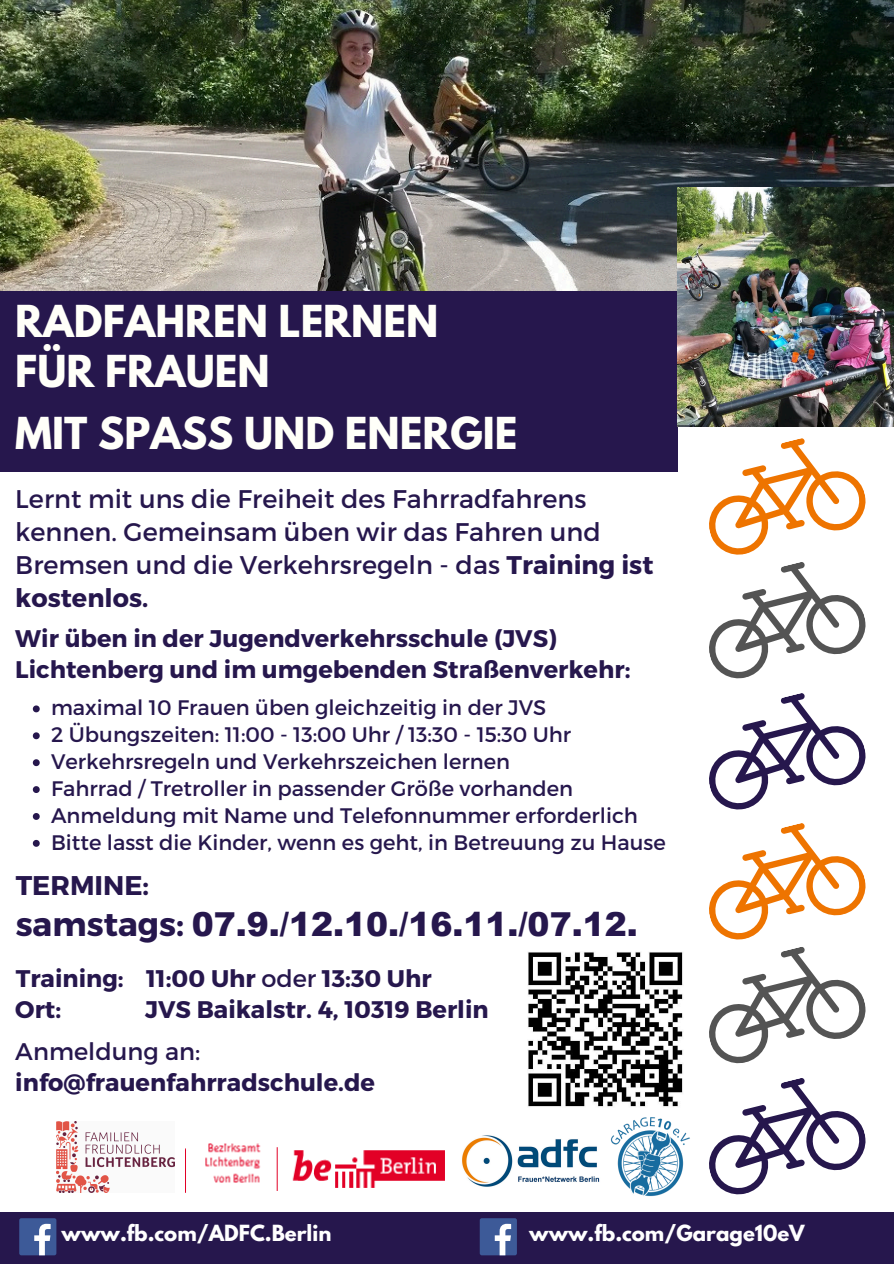
<style>
.page{position:relative;width:894px;height:1264px;background:#fff}
.page>*{position:absolute;margin:0;border:0;box-sizing:border-box;transform-origin:0 0}
.t1{font:700 39px/50.2px "League Spartan";color:#fffff9}
.t2{font:900 33px "Arial";color:#26174d}
.t3{font:700 27px "Montserrat";color:#26174d}
.t4{font:25.5px/33.2px "Montserrat";color:#26174d}
.t5{font:700 24px/30.8px "Montserrat";color:#26174d}
.t6{font:21px "Montserrat";color:#26174d}
.t7{font:700 19.65px "League Spartan";color:#fff}
.s1{font-weight:700}
.s2{font-family:"Montserrat";font-weight:700}
.s3{font-weight:400}
</style>
<div class="page">
<img style="left:0;top:0;width:893px;height:291px">
<div style="left:0;top:291px;width:677px;height:180px;background:#26174d"></div>
<div style="left:0;top:1211px;width:893px;height:52px;background:#26174d"></div>
<div style="left:19px;top:1218px;width:37px;height:37px;background:#3d5a98;border-radius:2px"></div>
<svg style="left:34px;top:1223px;width:17px;height:32px"></svg>
<img style="left:610px;top:1117px;width:80px;height:80px">
<svg style="left:33px;top:705px;width:7px;height:7px"></svg>
<svg style="left:33px;top:732px;width:7px;height:7px"></svg>
<svg style="left:33px;top:759px;width:7px;height:7px"></svg>
<svg style="left:33px;top:786px;width:7px;height:7px"></svg>
<svg style="left:33px;top:813px;width:7px;height:7px"></svg>
<svg style="left:33px;top:840px;width:7px;height:6px"></svg>
<svg style="left:693px;top:426px;width:178px;height:769px"></svg>
<img style="left:677px;top:188px;width:216px;height:238px">
<img style="left:185px;top:1143px;width:260px;height:49px">
<img style="left:56px;top:1121px;width:118px;height:71px">
<img style="left:462px;top:1135px;width:138px;height:52px">
<div style="left:479px;top:1218px;width:37px;height:37px;background:#3d5a98;border-radius:2px"></div>
<svg style="left:494px;top:1223px;width:17px;height:32px"></svg>
<img style="left:528px;top:952px;width:155px;height:155px">
<h1 class="t1" style="left:15px;top:301px;width:424px">RADFAHREN LERNEN<br>FÜR FRAUEN</h1>
<h1 class="t1" style="left:15px;top:413px;width:503px">MIT SPASS UND ENERGIE</h1>
<h4 class="t4" style="left:15px;top:481px;width:639px">Lernt mit uns die Freiheit des Fahrradfahrens kennen. Gemeinsam üben wir das Fahren und Bremsen und die Verkehrsregeln - das <span class="s1">Training ist kostenlos.</span></h4>
<h5 class="t5" style="left:15px;top:622px;width:616px">Wir üben in der Jugendverkehrsschule (JVS)<br>Lichtenberg und im umgebenden Straßenverkehr:</h5>
<p class="t6" style="left:51px;top:694px;width:496px">maximal 10 Frauen üben gleichzeitig in der JVS</p>
<p class="t6" style="left:51px;top:721px;width:521px">2 Übungszeiten: 11:00 - 13:00 Uhr / 13:30 - 15:30 Uhr</p>
<p class="t6" style="left:51px;top:748px;width:460px">Verkehrsregeln und Verkehrszeichen lernen</p>
<p class="t6" style="left:51px;top:775px;width:523px">Fahrrad / Tretroller in passender Größe vorhanden</p>
<p class="t6" style="left:51px;top:802px;width:588px">Anmeldung mit Name und Telefonnummer erforderlich</p>
<p class="t6" style="left:51px;top:828px;width:616px">Bitte lasst die Kinder, wenn es geht, in Betreuung zu Hause</p>
<p class="t3" style="left:16px;top:867px;width:135px">TERMINE:</p>
<p class="t2" style="left:16px;top:899px;width:623px"><span class="s2">samstags:</span> 07.9./12.10./16.11./07.12.</p>
<p class="t5" style="left:16px;top:962px;width:417px">Training: 11:00 Uhr <span class="s3">oder</span> 13:30 Uhr</p>
<p class="t5" style="left:15px;top:992px;width:47px">Ort:</p>
<p class="t5" style="left:145px;top:992px;width:345px">JVS Baikalstr. 4, 10319 Berlin</p>
<p class="t5" style="left:15px;top:1034px;width:361px"><span class="s3">Anmeldung an: </span>info@frauenfahrradschule.de</p>
<h6 class="t7" style="left:62px;top:1223px;width:271px">www.fb.com/ADFC.Berlin</h6>
<h6 class="t7" style="left:529px;top:1223px;width:277px">www.fb.com/Garage10eV</h6>
</div>
